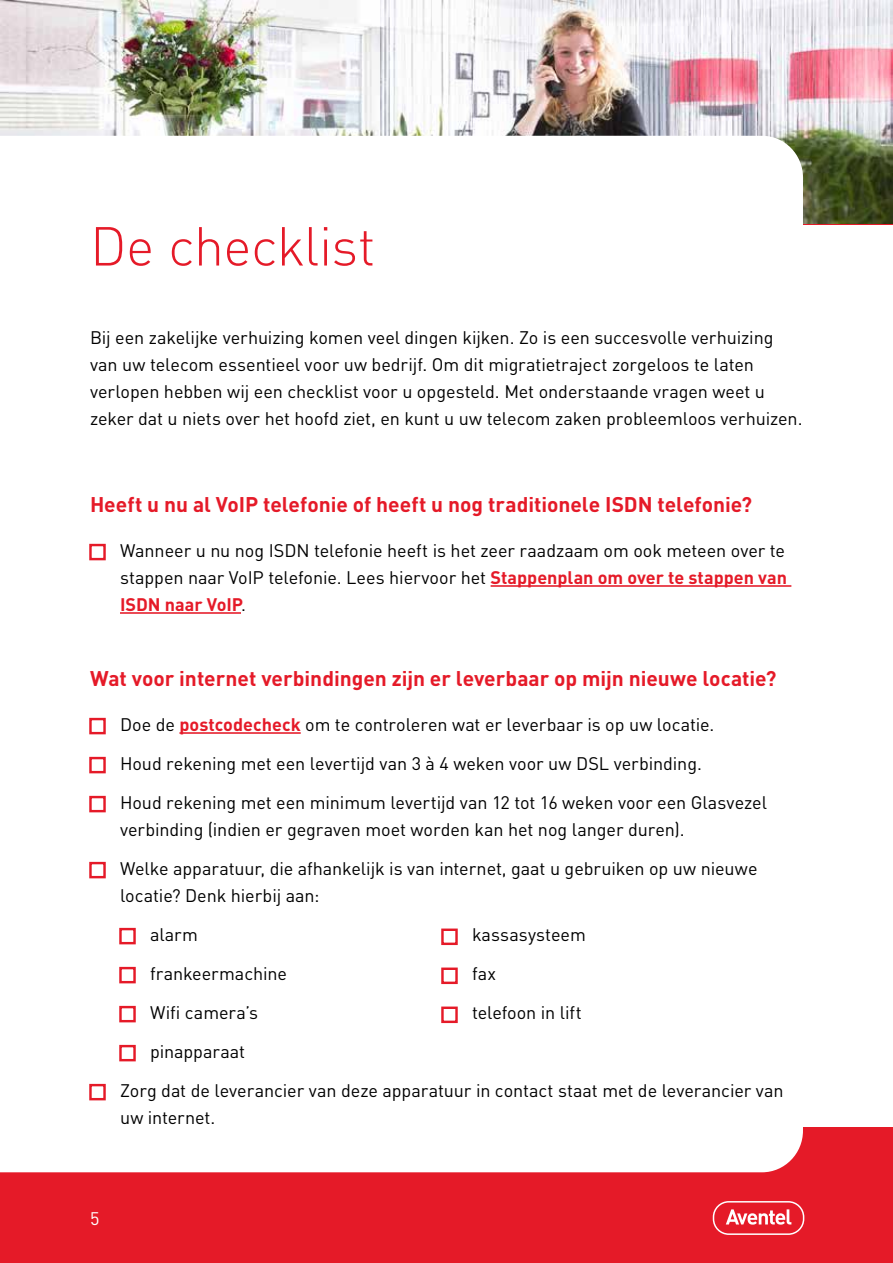
<style>
.page{position:relative;width:893px;height:1263px;background:#fff}
.page>*{position:absolute;margin:0;border:0;box-sizing:border-box;transform-origin:0 0}
.t1{font:300 54px "DIN Pro";letter-spacing:-.015em;color:#e51a28}
.t2{font:700 21px "DIN Pro";color:#e51a28}
.t3{font:18px/27px "DIN Pro";letter-spacing:-.005em;color:#000}
.t4{font:18px "DIN Pro";color:#fff}
.s1{font-weight:700;color:#e51a28}
</style>
<div class="page">
<div style="left:0;top:1173px;width:893px;height:90px;background:#e51a28"></div>
<div style="left:0;top:1128px;width:893px;height:90px;background:#e51a28"></div>
<div style="left:713px;top:1201px;width:91px;height:34px;border:2px solid #fff;border-radius:15px"></div>
<svg style="left:726px;top:1209px;width:65px;height:15px"></svg>
<img style="left:0;top:0;width:893px;height:223px">
<div style="left:0;top:1128px;width:803px;height:44px;background:#fff"></div>
<svg style="left:0;top:136px;width:803px;height:87px"></svg>
<hr style="left:491px;top:585px;width:300px;height:2px;background:#e51a28">
<hr style="left:120px;top:612px;width:121px;height:2px;background:#e51a28">
<hr style="left:179px;top:732px;width:122px;height:2px;background:#e51a28">
<svg style="left:89px;top:543px;width:17px;height:18px"></svg>
<svg style="left:89px;top:717px;width:17px;height:18px"></svg>
<svg style="left:89px;top:756px;width:17px;height:18px"></svg>
<svg style="left:89px;top:795px;width:17px;height:18px"></svg>
<svg style="left:89px;top:861px;width:17px;height:18px"></svg>
<svg style="left:119px;top:927px;width:17px;height:18px"></svg>
<svg style="left:119px;top:966px;width:17px;height:18px"></svg>
<svg style="left:119px;top:1005px;width:17px;height:18px"></svg>
<svg style="left:119px;top:1044px;width:17px;height:18px"></svg>
<svg style="left:89px;top:1083px;width:17px;height:18px"></svg>
<svg style="left:441px;top:928px;width:17px;height:18px"></svg>
<svg style="left:441px;top:967px;width:17px;height:18px"></svg>
<svg style="left:441px;top:1006px;width:17px;height:18px"></svg>
<h1 class="t1" style="left:90px;top:204px;width:287px">De checklist</h1>
<p class="t3" style="left:90px;top:322px;width:714px">Bij een zakelijke verhuizing komen veel dingen kijken. Zo is een succesvolle verhuizing van uw telecom essentieel voor uw bedrijf. Om dit migratietraject zorgeloos te laten verlopen hebben wij een checklist voor u opgesteld. Met onderstaande vragen weet u zeker dat u niets over het hoofd ziet, en kunt u uw telecom zaken probleemloos verhuizen.</p>
<p class="t2" style="left:90px;top:486px;width:664px">Heeft u nu al VoIP telefonie of heeft u nog traditionele ISDN telefonie?</p>
<p class="t3" style="left:120px;top:535px;width:669px;text-align:justify">Wanneer u nu nog ISDN telefonie heeft is het zeer raadzaam om ook meteen over te stappen naar VoIP telefonie. Lees hiervoor het <span class="s1">Stappenplan om over te stappen van ISDN naar VoIP</span>.</p>
<p class="t2" style="left:90px;top:660px;width:688px">Wat voor internet verbindingen zijn er leverbaar op mijn nieuwe locatie?</p>
<p class="t3" style="left:120px;top:703px;width:648px;line-height:39px">Doe de <span class="s1">postcodecheck</span> om te controleren wat er leverbaar is op uw locatie.<br>Houd rekening met een levertijd van 3 à 4 weken voor uw DSL verbinding.<br>Houd rekening met een minimum levertijd van 12 tot 16 weken voor een Glasvezel</p>
<p class="t3" style="left:120px;top:808px;width:639px;line-height:39px">verbinding (indien er gegraven moet worden kan het nog langer duren).<br>Welke apparatuur, die afhankelijk is van internet, gaat u gebruiken op uw nieuwe</p>
<p class="t3" style="left:120px;top:880px;width:201px">locatie? Denk hierbij aan:</p>
<p class="t3" style="left:150px;top:919px;width:50px">alarm</p>
<p class="t3" style="left:150px;top:958px;width:139px">frankeermachine</p>
<p class="t3" style="left:150px;top:997px;width:110px">Wifi camera’s</p>
<p class="t3" style="left:150px;top:1036px;width:97px">pinapparaat</p>
<p class="t3" style="left:120px;top:1075px;width:665px">Zorg dat de leverancier van deze apparatuur in contact staat met de leverancier van</p>
<p class="t3" style="left:120px;top:1102px;width:97px">uw internet.</p>
<p class="t3" style="left:472px;top:913px;width:115px;line-height:39px">kassasysteem fax<br>telefoon in lift</p>
<p class="t4" style="left:90px;top:1204px;width:11px">5</p>
</div>
